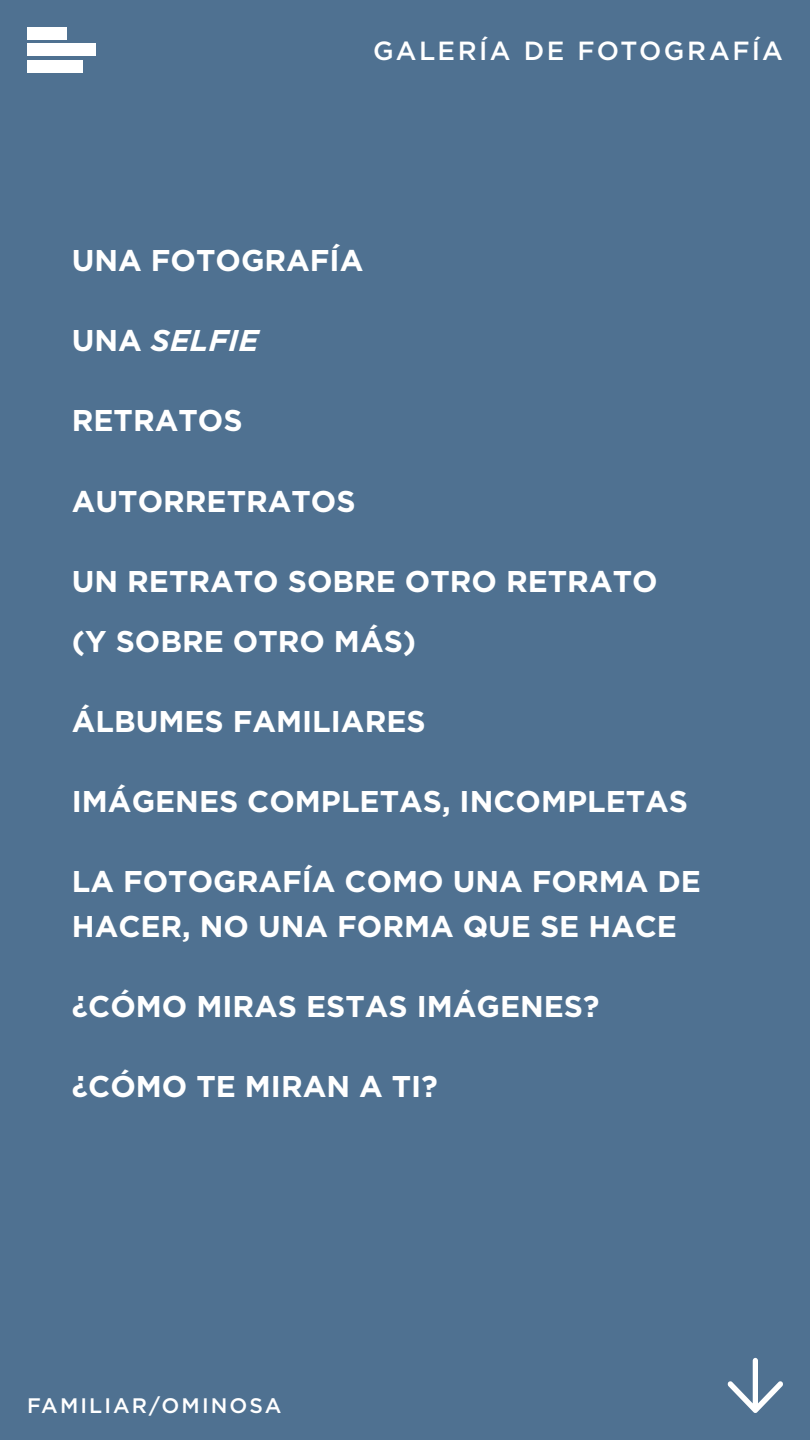
<style>
.page{position:relative;width:810px;height:1440px;background:#4f7191}
.page>*{position:absolute;margin:0;border:0;box-sizing:border-box;transform-origin:0 0}
.t1{font:700 30px/60px "Gotham";color:#fff}
.t2{font:italic 700 30px "Gotham";color:#fff}
.t3{font:500 26.25px "Gotham";letter-spacing:.09em;color:#fff}
.t4{font:500 21px "Gotham";letter-spacing:.1em;color:#fff}
.s1{font-style:normal}
</style>
<div class="page">
<div style="left:27px;top:27px;width:39px;height:12px;background:#fff"></div>
<div style="left:27px;top:44px;width:68px;height:12px;background:#fff"></div>
<div style="left:27px;top:60px;width:55px;height:13px;background:#fff"></div>
<svg style="left:727px;top:1358px;width:56px;height:55px"></svg>
<p class="t3" style="left:373px;top:33px;width:411px">GALERÍA DE FOTOGRAFÍA</p>
<p class="t1" style="left:72px;top:231px;width:293px">UNA FOTOGRAFÍA</p>
<p class="t2" style="left:72px;top:321px;width:188px"><span class="s1">UNA</span> SELFIE</p>
<p class="t1" style="left:72px;top:391px;width:172px">RETRATOS</p>
<p class="t1" style="left:72px;top:471px;width:285px">AUTORRETRATOS</p>
<p class="t1" style="left:72px;top:551px;width:587px">UN RETRATO SOBRE OTRO RETRATO (Y SOBRE OTRO MÁS)</p>
<p class="t1" style="left:72px;top:691px;width:355px">ÁLBUMES FAMILIARES</p>
<p class="t1" style="left:72px;top:771px;width:618px">IMÁGENES COMPLETAS, INCOMPLETAS</p>
<p class="t1" style="left:72px;top:859px;width:631px;line-height:45px">LA FOTOGRAFÍA COMO UNA FORMA DE<br>HACER, NO UNA FORMA QUE SE HACE</p>
<p class="t1" style="left:72px;top:976px;width:529px">¿CÓMO MIRAS ESTAS IMÁGENES?</p>
<p class="t1" style="left:72px;top:1056px;width:367px">¿CÓMO TE MIRAN A TI?</p>
<p class="t4" style="left:27px;top:1392px;width:256px">FAMILIAR/OMINOSA</p>
</div>
